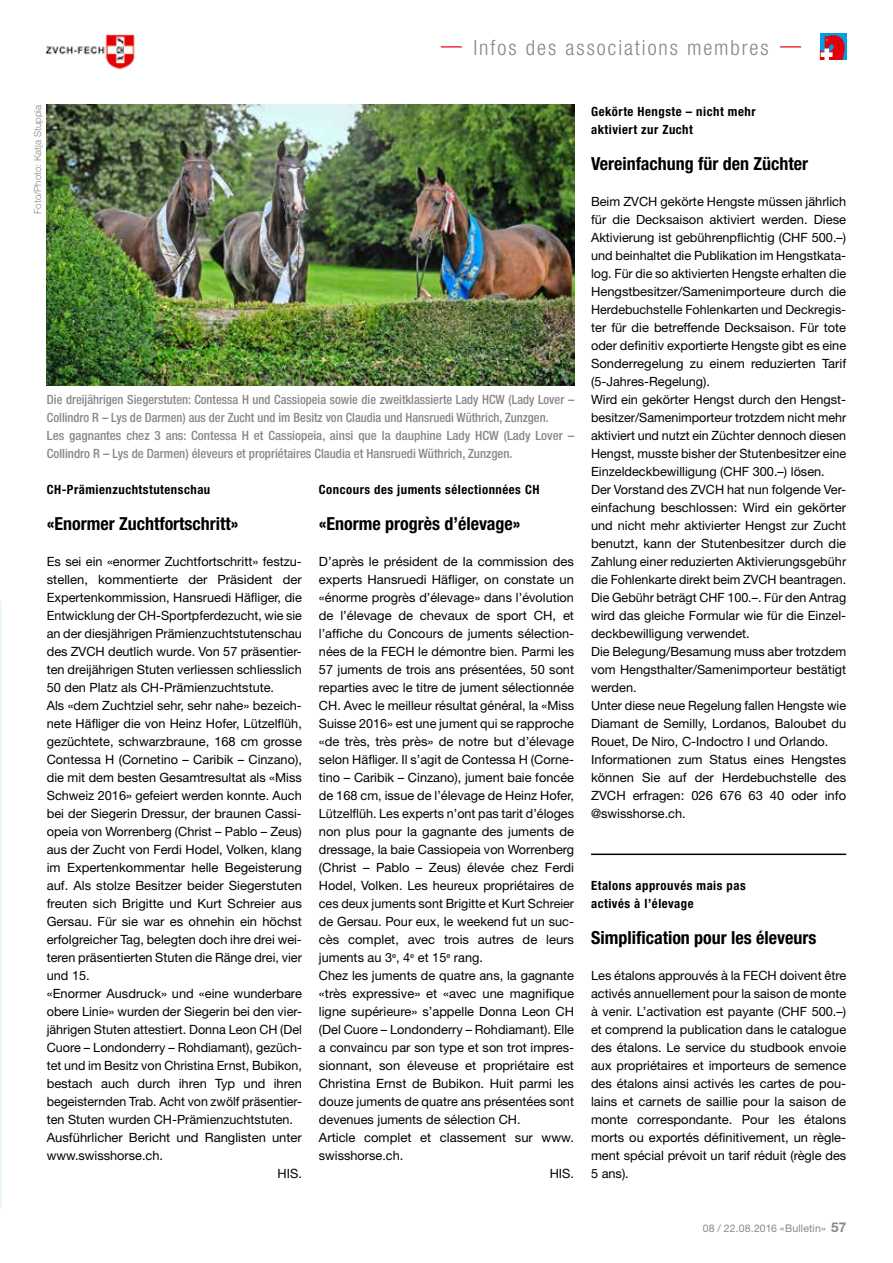
<style>
.page{position:relative;width:893px;height:1263px;background:#fff}
.page>*{position:absolute;margin:0;border:0;box-sizing:border-box;transform-origin:0 0}
.t1{font:300 condensed 21px "Helvetica Neue LT Std";letter-spacing:.09em;color:#868786}
.t2{font:700 condensed 18px "Helvetica Neue LT Std";color:#000}
.t3{font:12.75px/18px "Helvetica Neue LT Std";color:#000}
.t4{font:500 condensed 12.75px/18px "Helvetica Neue LT Std";color:#868786}
.t5{font:700 condensed 12.75px/18px "Helvetica Neue LT Std";letter-spacing:.04em;color:#000}
.t6{font:10.5px "Helvetica Neue LT Std";letter-spacing:.015em;color:#868786}
.t7{font:300 9.75px "Helvetica Neue LT Std";color:#868786}
.s1{font-weight:700;font-size:13.5px}
</style>
<div class="page">
<div style="left:820px;top:34px;width:26px;height:26px;background:#009ee3"></div>
<svg style="left:820px;top:35px;width:25px;height:25px"></svg>
<svg style="left:441px;top:46px;width:21px;height:1px"></svg>
<svg style="left:780px;top:46px;width:21px;height:1px"></svg>
<img style="left:47px;top:34px;width:88px;height:36px">
<hr style="left:0;top:602px;width:1px;height:607px;background:#eaf6fe">
<img style="left:47px;top:105px;width:527px;height:281px">
<hr style="left:591px;top:853px;width:255px;height:2px;background:#000">
<h1 class="t1" style="left:473px;top:35px;width:297px">Infos des associations membres</h1>
<p class="t7" style="left:32px;top:214px;width:110px;rotate:-90deg">Foto/Photo: Katja Stuppia</p>
<p class="t4" style="left:47px;top:390px;width:529px">Die dreijährigen Siegerstuten: Contessa H und Cassiopeia sowie die zweitklassierte Lady HCW (Lady Lover – Collindro R – Lys de Darmen) aus der Zucht und im Besitz von Claudia und Hansruedi Wüthrich, Zunzgen.<br>Les gagnantes chez 3 ans: Contessa H et Cassiopeia, ainsi que la dauphine Lady HCW (Lady Lover – Collindro R – Lys de Darmen) éleveurs et propriétaires Claudia et Hansruedi Wüthrich, Zunzgen.</p>
<p class="t5" style="left:47px;top:480px;width:165px">CH-Prämienzuchtstutenschau</p>
<h2 class="t2" style="left:47px;top:513px;width:193px">«Enormer Zuchtfortschritt»</h2>
<p class="t3" style="left:47px;top:552px;width:257px">Es sei ein «enormer Zuchtfortschritt» festzu-</p>
<p class="t3" style="left:47px;top:570px;width:257px">stellen, kommentierte der Präsident der</p>
<p class="t3" style="left:47px;top:588px;width:257px">Expertenkommission, Hansruedi Häfliger, die</p>
<p class="t3" style="left:47px;top:606px;width:257px">Entwicklung der CH-Sportpferdezucht, wie sie</p>
<p class="t3" style="left:47px;top:624px;width:257px">an der diesjährigen Prämienzuchtstutenschau</p>
<p class="t3" style="left:47px;top:642px;width:257px">des ZVCH deutlich wurde. Von 57 präsentier-</p>
<p class="t3" style="left:47px;top:660px;width:257px">ten dreijährigen Stuten verliessen schliesslich</p>
<p class="t3" style="left:47px;top:678px;width:229px">50 den Platz als CH-Prämienzuchtstute.</p>
<p class="t3" style="left:47px;top:696px;width:257px">Als «dem Zuchtziel sehr, sehr nahe» bezeich-</p>
<p class="t3" style="left:47px;top:714px;width:257px">nete Häfliger die von Heinz Hofer, Lützelflüh,</p>
<p class="t3" style="left:47px;top:732px;width:257px">gezüchtete, schwarzbraune, 168 cm grosse</p>
<p class="t3" style="left:47px;top:750px;width:257px">Contessa H (Cornetino – Caribik – Cinzano),</p>
<p class="t3" style="left:47px;top:768px;width:257px">die mit dem besten Gesamtresultat als «Miss</p>
<p class="t3" style="left:47px;top:786px;width:257px">Schweiz 2016» gefeiert werden konnte. Auch</p>
<p class="t3" style="left:47px;top:804px;width:257px">bei der Siegerin Dressur, der braunen Cassi-</p>
<p class="t3" style="left:47px;top:822px;width:257px">opeia von Worrenberg (Christ – Pablo – Zeus)</p>
<p class="t3" style="left:47px;top:840px;width:257px">aus der Zucht von Ferdi Hodel, Volken, klang</p>
<p class="t3" style="left:47px;top:858px;width:257px">im Expertenkommentar helle Begeisterung</p>
<p class="t3" style="left:47px;top:876px;width:257px">auf. Als stolze Besitzer beider Siegerstuten</p>
<p class="t3" style="left:47px;top:894px;width:257px">freuten sich Brigitte und Kurt Schreier aus</p>
<p class="t3" style="left:47px;top:912px;width:257px">Gersau. Für sie war es ohnehin ein höchst</p>
<p class="t3" style="left:47px;top:930px;width:257px">erfolgreicher Tag, belegten doch ihre drei wei-</p>
<p class="t3" style="left:47px;top:948px;width:257px">teren präsentierten Stuten die Ränge drei, vier</p>
<p class="t3" style="left:47px;top:966px;width:45px">und 15.</p>
<p class="t3" style="left:47px;top:984px;width:257px">«Enormer Ausdruck» und «eine wunderbare</p>
<p class="t3" style="left:47px;top:1002px;width:257px">obere Linie» wurden der Siegerin bei den vier-</p>
<p class="t3" style="left:47px;top:1020px;width:257px">jährigen Stuten attestiert. Donna Leon CH (Del</p>
<p class="t3" style="left:47px;top:1038px;width:257px">Cuore – Londonderry – Rohdiamant), gezüch-</p>
<p class="t3" style="left:47px;top:1056px;width:257px">tet und im Besitz von Christina Ernst, Bubikon,</p>
<p class="t3" style="left:47px;top:1074px;width:257px">bestach auch durch ihren Typ und ihren</p>
<p class="t3" style="left:47px;top:1092px;width:257px">begeisternden Trab. Acht von zwölf präsentier-</p>
<p class="t3" style="left:47px;top:1110px;width:248px">ten Stuten wurden CH-Prämienzuchtstuten.</p>
<p class="t3" style="left:47px;top:1128px;width:257px">Ausführlicher Bericht und Ranglisten unter</p>
<p class="t3" style="left:47px;top:1146px;width:118px">www.swisshorse.ch.</p>
<p class="t3" style="left:278px;top:1164px;width:26px">HIS.</p>
<p class="t5" style="left:319px;top:480px;width:222px">Concours des juments sélectionnées CH</p>
<h2 class="t2" style="left:319px;top:513px;width:203px">«Enorme progrès d’élevage»</h2>
<p class="t3" style="left:319px;top:552px;width:257px">D’après le président de la commission des</p>
<p class="t3" style="left:319px;top:570px;width:257px">experts Hansruedi Häfliger, on constate un</p>
<p class="t3" style="left:319px;top:588px;width:257px">«énorme progrès d’élevage» dans l’évolution</p>
<p class="t3" style="left:319px;top:606px;width:257px">de l’élevage de chevaux de sport CH, et</p>
<p class="t3" style="left:319px;top:624px;width:257px">l’affiche du Concours de juments sélection-</p>
<p class="t3" style="left:319px;top:642px;width:257px">nées de la FECH le démontre bien. Parmi les</p>
<p class="t3" style="left:319px;top:660px;width:257px">57 juments de trois ans présentées, 50 sont</p>
<p class="t3" style="left:319px;top:678px;width:257px">reparties avec le titre de jument sélectionnée</p>
<p class="t3" style="left:319px;top:696px;width:257px">CH. Avec le meilleur résultat général, la «Miss</p>
<p class="t3" style="left:319px;top:714px;width:257px">Suisse 2016» est une jument qui se rapproche</p>
<p class="t3" style="left:319px;top:732px;width:257px">«de très, très près» de notre but d’élevage</p>
<p class="t3" style="left:319px;top:750px;width:257px">selon Häfliger. Il s’agit de Contessa H (Corne-</p>
<p class="t3" style="left:319px;top:768px;width:257px">tino – Caribik – Cinzano), jument baie foncée</p>
<p class="t3" style="left:319px;top:786px;width:257px">de 168 cm, issue de l’élevage de Heinz Hofer,</p>
<p class="t3" style="left:319px;top:804px;width:257px">Lützelflüh. Les experts n’ont pas tarit d’éloges</p>
<p class="t3" style="left:319px;top:822px;width:257px">non plus pour la gagnante des juments de</p>
<p class="t3" style="left:319px;top:840px;width:257px">dressage, la baie Cassiopeia von Worrenberg</p>
<p class="t3" style="left:319px;top:858px;width:257px">(Christ – Pablo – Zeus) élevée chez Ferdi</p>
<p class="t3" style="left:319px;top:876px;width:257px">Hodel, Volken. Les heureux propriétaires de</p>
<p class="t3" style="left:319px;top:894px;width:257px">ces deux juments sont Brigitte et Kurt Schreier</p>
<p class="t3" style="left:319px;top:912px;width:257px">de Gersau. Pour eux, le weekend fut un suc-</p>
<p class="t3" style="left:319px;top:930px;width:257px">cès complet, avec trois autres de leurs</p>
<p class="t3" style="left:319px;top:948px;width:166px">juments au 3<sup>e</sup>, 4<sup>e</sup> et 15<sup>e</sup> rang.</p>
<p class="t3" style="left:319px;top:966px;width:257px">Chez les juments de quatre ans, la gagnante</p>
<p class="t3" style="left:319px;top:984px;width:257px">«très expressive» et «avec une magnifique</p>
<p class="t3" style="left:319px;top:1002px;width:257px">ligne supérieure» s’appelle Donna Leon CH</p>
<p class="t3" style="left:319px;top:1020px;width:257px">(Del Cuore – Londonderry – Rohdiamant). Elle</p>
<p class="t3" style="left:319px;top:1038px;width:257px">a convaincu par son type et son trot impres-</p>
<p class="t3" style="left:319px;top:1056px;width:257px">sionnant, son éleveuse et propriétaire est</p>
<p class="t3" style="left:319px;top:1074px;width:257px">Christina Ernst de Bubikon. Huit parmi les</p>
<p class="t3" style="left:319px;top:1092px;width:257px">douze juments de quatre ans présentées sont</p>
<p class="t3" style="left:319px;top:1110px;width:203px">devenues juments de sélection CH.</p>
<p class="t3" style="left:319px;top:1128px;width:257px">Article complet et classement sur www.</p>
<p class="t3" style="left:319px;top:1146px;width:86px">swisshorse.ch.</p>
<p class="t3" style="left:550px;top:1164px;width:26px">HIS.</p>
<p class="t5" style="left:591px;top:102px;width:166px">Gekörte Hengste – nicht mehr aktiviert zur Zucht</p>
<h2 class="t2" style="left:591px;top:153px;width:219px">Vereinfachung für den Züchter</h2>
<p class="t3" style="left:591px;top:192px;width:257px">Beim ZVCH gekörte Hengste müssen jährlich für die Decksaison aktiviert werden. Diese Aktivierung ist gebührenpflichtig (CHF 500.–) und beinhaltet die Publikation im Hengstkata&shy;log. Für die so aktivierten Hengste erhalten die Hengstbesitzer/Samenimporteure durch die Herdebuchstelle Fohlenkarten und Deckregis&shy;ter für die betreffende Decksaison. Für tote oder definitiv exportierte Hengste gibt es eine Sonderregelung zu einem reduzierten Tarif (5-Jahres-Regelung).<br>Wird ein gekörter Hengst durch den Hengst&shy;besitzer/Samenimporteur trotzdem nicht mehr aktiviert und nutzt ein Züchter dennoch diesen Hengst, musste bisher der Stutenbesitzer eine Einzeldeckbewilligung (CHF 300.–) lösen.<br>Der Vorstand des ZVCH hat nun folgende Ver&shy;einfachung beschlossen: Wird ein gekörter und nicht mehr aktivierter Hengst zur Zucht benutzt, kann der Stutenbesitzer durch die Zahlung einer reduzierten Aktivierungsgebühr die Fohlenkarte direkt beim ZVCH beantragen.<br>Die Gebühr beträgt CHF 100.–. Für den Antrag wird das gleiche Formular wie für die Einzel&shy;deckbewilligung verwendet.<br>Die Belegung/Besamung muss aber trotzdem vom Hengsthalter/Samenimporteur bestätigt werden.<br>Unter diese neue Regelung fallen Hengste wie Diamant de Semilly, Lordanos, Baloubet du Rouet, De Niro, C-Indoctro I und Orlando.<br>Informationen zum Status eines Hengstes können Sie auf der Herdebuchstelle des ZVCH erfragen: 026 676 63 40 oder info @swisshorse.ch.</p>
<p class="t5" style="left:591px;top:876px;width:156px">Etalons approuvés mais pas activés à l’élevage</p>
<h2 class="t2" style="left:591px;top:927px;width:227px">Simplification pour les éleveurs</h2>
<p class="t3" style="left:591px;top:966px;width:257px;text-align:justify">Les étalons approuvés à la FECH doivent être activés annuellement pour la saison de monte à venir. L’activation est payante (CHF 500.–) et comprend la publication dans le catalogue des étalons. Le service du studbook envoie aux propriétaires et importeurs de semence des étalons ainsi activés les cartes de pou&shy;lains et carnets de saillie pour la saison de monte correspondante. Pour les étalons morts ou exportés définitivement, un règle&shy;ment spécial prévoit un tarif réduit (règle des 5 ans).</p>
<p class="t6" style="left:703px;top:1222px;width:145px">08 / 22.08.2016 «Bulletin» <span class="s1">57</span></p>
</div>
